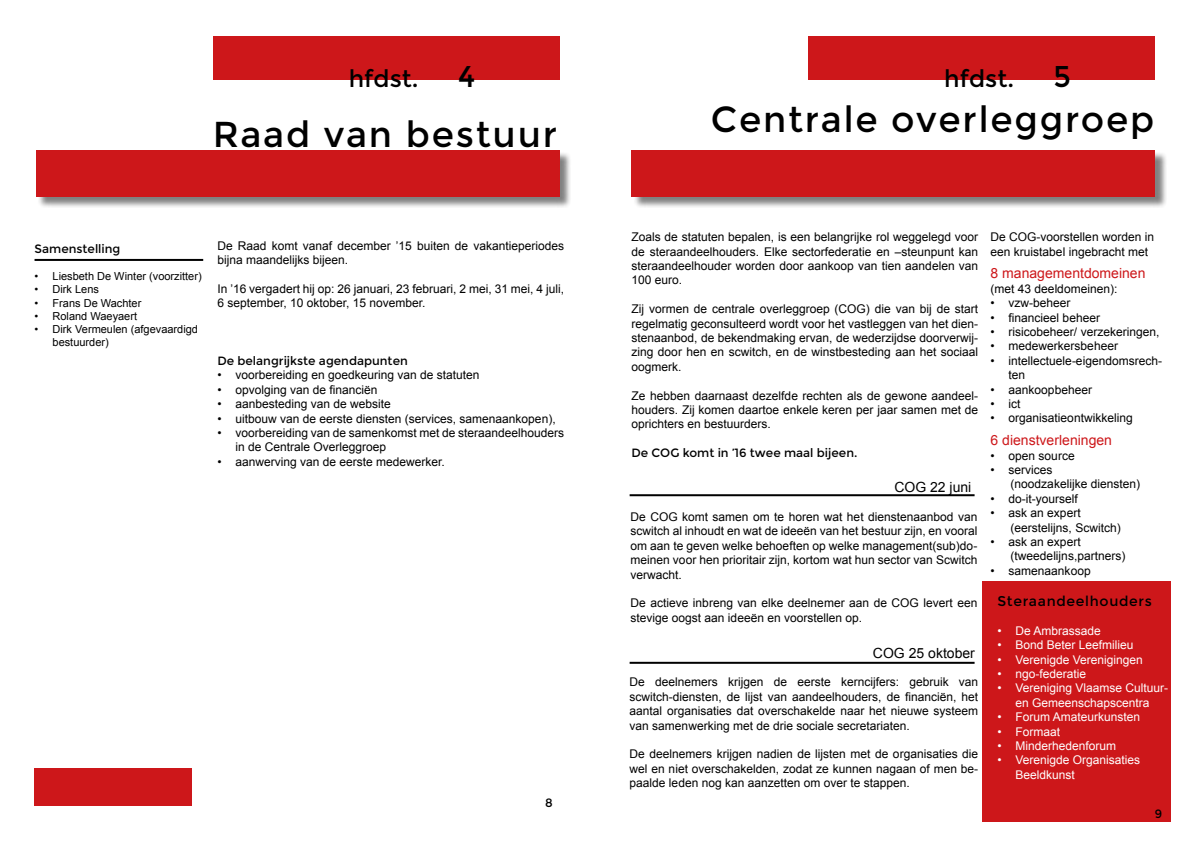
<style>
.page{position:relative;width:1191px;height:842px;background:#fff}
.page>*{position:absolute;margin:0;border:0;box-sizing:border-box;transform-origin:0 0}
.t1{font:36px "Montserrat";letter-spacing:.05em;color:#000}
.t2{font:30px "Montserrat";color:#000}
.t3{font:24px "Montserrat";color:#000}
.t4{font:14px "Arial";color:#cd171a}
.t5{font:14px "Arial";color:#000}
.t6{font:14px "Montserrat";letter-spacing:.05em;color:#000}
.t7{font:12px/14.4px "Arial";color:#000}
.t8{font:12px/14.4px "Arial";color:#fff;text-align:center}
.t9{font:12px "Montserrat";color:#000}
.t10{font:11px/13.2px "Arial";color:#000}
</style>
<div class="page">
<div style="left:982px;top:581px;width:188px;height:241px;background:#cd171a"></div>
<div style="left:38px;top:152px;width:534px;height:57px;background:#000;opacity:.5"></div>
<div style="left:36px;top:150px;width:523px;height:47px;background:#cd171a"></div>
<div style="left:213px;top:36px;width:346px;height:43px;background:#cd171a"></div>
<hr style="left:35px;top:259px;width:168px;height:2px;background:#000">
<div style="left:633px;top:152px;width:534px;height:57px;background:#000;opacity:.5"></div>
<div style="left:631px;top:150px;width:524px;height:47px;background:#cd171a"></div>
<div style="left:808px;top:36px;width:347px;height:43px;background:#cd171a"></div>
<hr style="left:629px;top:662px;width:345px;height:2px;background:#000">
<hr style="left:629px;top:494px;width:345px;height:2px;background:#000">
<div style="left:35px;top:769px;width:157px;height:37px;background:#cd171a"></div>
<h3 class="t3" style="left:349px;top:64px;width:71px">hfdst.</h3>
<h2 class="t2" style="left:458px;top:59px;width:19px">4</h2>
<h1 class="t1" style="left:213px;top:113px;width:346px">Raad van bestuur</h1>
<p class="t9" style="left:35px;top:241px;width:87px">Samenstelling</p>
<p class="t10" style="left:35px;top:270px;width:169px">• Liesbeth De Winter (voorzitter)</p>
<p class="t10" style="left:35px;top:283px;width:66px">• Dirk Lens</p>
<p class="t10" style="left:35px;top:296px;width:108px">• Frans De Wachter</p>
<p class="t10" style="left:35px;top:309px;width:104px">• Roland Waeyaert</p>
<p class="t10" style="left:53px;top:323px;width:147px;text-indent:-18px">• Dirk Vermeulen (afgevaardigd bestuurder)</p>
<p class="t7" style="left:217px;top:238px;width:348px">De Raad komt vanaf december ’15 buiten de vakantieperiodes bijna maandelijks bijeen.</p>
<p class="t7" style="left:217px;top:282px;width:348px">In ’16 vergadert hij op: 26 januari, 23 februari, 2 mei, 31 mei, 4 juli,<br>6 september, 10 oktober, 15 november.</p>
<p class="t9" style="left:217px;top:354px;width:192px">De belangrijkste agendapunten</p>
<p class="t7" style="left:217px;top:368px;width:264px">• voorbereiding en goedkeuring van de statuten</p>
<p class="t7" style="left:217px;top:382px;width:162px">• opvolging van de financiën</p>
<p class="t7" style="left:217px;top:397px;width:175px">• aanbesteding van de website</p>
<p class="t7" style="left:217px;top:411px;width:340px">• uitbouw van de eerste diensten (services, samenaankopen),</p>
<p class="t7" style="left:235px;top:426px;width:330px;text-indent:-18px">• voorbereiding van de samenkomst met de steraandeelhouders in de Centrale Overleggroep</p>
<p class="t7" style="left:217px;top:454px;width:229px">• aanwerving van de eerste medewerker.</p>
<p class="t9" style="left:545px;top:795px;width:9px">8</p>
<h3 class="t3" style="left:944px;top:64px;width:71px">hfdst.</h3>
<h2 class="t2" style="left:1053px;top:59px;width:19px">5</h2>
<h1 class="t1" style="left:711px;top:99px;width:445px">Centrale overleggroep</h1>
<p class="t7" style="left:631px;top:230px;width:348px;text-align:justify">Zoals de statuten bepalen, is een belangrijke rol weggelegd voor de steraandeelhouders. Elke sectorfederatie en –steunpunt kan steraandeelhouder worden door aankoop van tien aandelen van 100 euro.</p>
<p class="t7" style="left:631px;top:302px;width:348px;text-align:justify">Zij vormen de centrale overleggroep (COG) die van bij de start regelmatig geconsulteerd wordt voor het vastleggen van het dien&shy;stenaanbod, de bekendmaking ervan, de wederzijdse doorverwij&shy;zing door hen en scwitch, en de winstbesteding aan het sociaal oogmerk.</p>
<p class="t7" style="left:631px;top:388px;width:348px;text-align:justify">Ze hebben daarnaast dezelfde rechten als de gewone aandeel&shy;houders. Zij komen daartoe enkele keren per jaar samen met de oprichters en bestuurders.</p>
<p class="t9" style="left:631px;top:446px;width:227px">De COG komt in ’16 twee maal bijeen.</p>
<p class="t5" style="left:894px;top:478px;width:79px">COG 22 juni</p>
<p class="t7" style="left:630px;top:510px;width:348px;text-align:justify">De COG komt samen om te horen wat het dienstenaanbod van scwitch al inhoudt en wat de ideeën van het bestuur zijn, en vooral om aan te geven welke behoeften op welke management(sub)do&shy;meinen voor hen prioritair zijn, kortom wat hun sector van Scwitch verwacht.</p>
<p class="t7" style="left:630px;top:596px;width:348px">De actieve inbreng van elke deelnemer aan de COG levert een stevige oogst aan ideeën en voorstellen op.</p>
<p class="t5" style="left:873px;top:643px;width:103px">COG 25 oktober</p>
<p class="t7" style="left:629px;top:675px;width:350px;text-align:justify">De deelnemers krijgen de eerste kerncijfers: gebruik van scwitch-diensten, de lijst van aandeelhouders, de financiën, het aantal organisaties dat overschakelde naar het nieuwe systeem van samenwerking met de drie sociale secretariaten.</p>
<p class="t7" style="left:629px;top:747px;width:350px;text-align:justify">De deelnemers krijgen nadien de lijsten met de organisaties die wel en niet overschakelden, zodat ze kunnen nagaan of men be&shy;paalde leden nog kan aanzetten om over te stappen.</p>
<p class="t7" style="left:990px;top:230px;width:165px">De COG-voorstellen worden in een kruistabel ingebracht met</p>
<p class="t4" style="left:990px;top:264px;width:156px">8 managementdomeinen</p>
<p class="t7" style="left:990px;top:281px;width:128px">(met 43 deeldomeinen):</p>
<p class="t7" style="left:990px;top:296px;width:82px">• vzw-beheer</p>
<p class="t7" style="left:990px;top:310px;width:111px">• financieel beheer</p>
<p class="t7" style="left:990px;top:325px;width:170px">• risicobeheer/ verzekeringen,</p>
<p class="t7" style="left:990px;top:339px;width:129px">• medewerkersbeheer</p>
<p class="t7" style="left:1008px;top:353px;width:155px;text-indent:-18px">• intellectuele-eigendomsrech&shy;ten</p>
<p class="t7" style="left:990px;top:382px;width:103px">• aankoopbeheer</p>
<p class="t7" style="left:990px;top:397px;width:31px">• ict</p>
<p class="t7" style="left:990px;top:411px;width:144px">• organisatieontwikkeling</p>
<p class="t4" style="left:990px;top:431px;width:123px">6 dienstverleningen</p>
<p class="t7" style="left:990px;top:448px;width:86px">• open source</p>
<p class="t7" style="left:1010px;top:463px;width:131px;text-indent:-20px">• services<br>(noodzakelijke diensten)</p>
<p class="t7" style="left:990px;top:491px;width:89px">• do-it-yourself</p>
<p class="t7" style="left:1010px;top:506px;width:112px;text-indent:-20px">• ask an expert (eerstelijns, Scwitch)</p>
<p class="t7" style="left:1010px;top:535px;width:116px;text-indent:-20px">• ask an expert (tweedelijns,partners)</p>
<p class="t7" style="left:990px;top:563px;width:102px">• samenaankoop</p>
<p class="t6" style="left:997px;top:593px;width:156px">Steraandeelhouders</p>
<p class="t8" style="left:997px;top:624px;width:105px">• De Ambrassade</p>
<p class="t8" style="left:997px;top:638px;width:138px">• Bond Beter Leefmilieu</p>
<p class="t8" style="left:997px;top:652px;width:147px">• Verenigde Verenigingen</p>
<p class="t8" style="left:997px;top:667px;width:90px">• ngo-federatie</p>
<p class="t8" style="left:997px;top:681px;width:172px">• Vereniging Vlaamse Cultuur&shy;en Gemeenschapscentra</p>
<p class="t8" style="left:997px;top:710px;width:144px">• Forum Amateurkunsten</p>
<p class="t8" style="left:997px;top:724px;width:64px">• Formaat</p>
<p class="t8" style="left:997px;top:739px;width:120px">• Minderhedenforum</p>
<p class="t8" style="left:1015px;top:753px;width:126px;text-align:left;text-indent:-18px">• Verenigde Organisaties<br>Beeldkunst</p>
<p class="t9" style="left:1155px;top:806px;width:9px">9</p>
</div>
